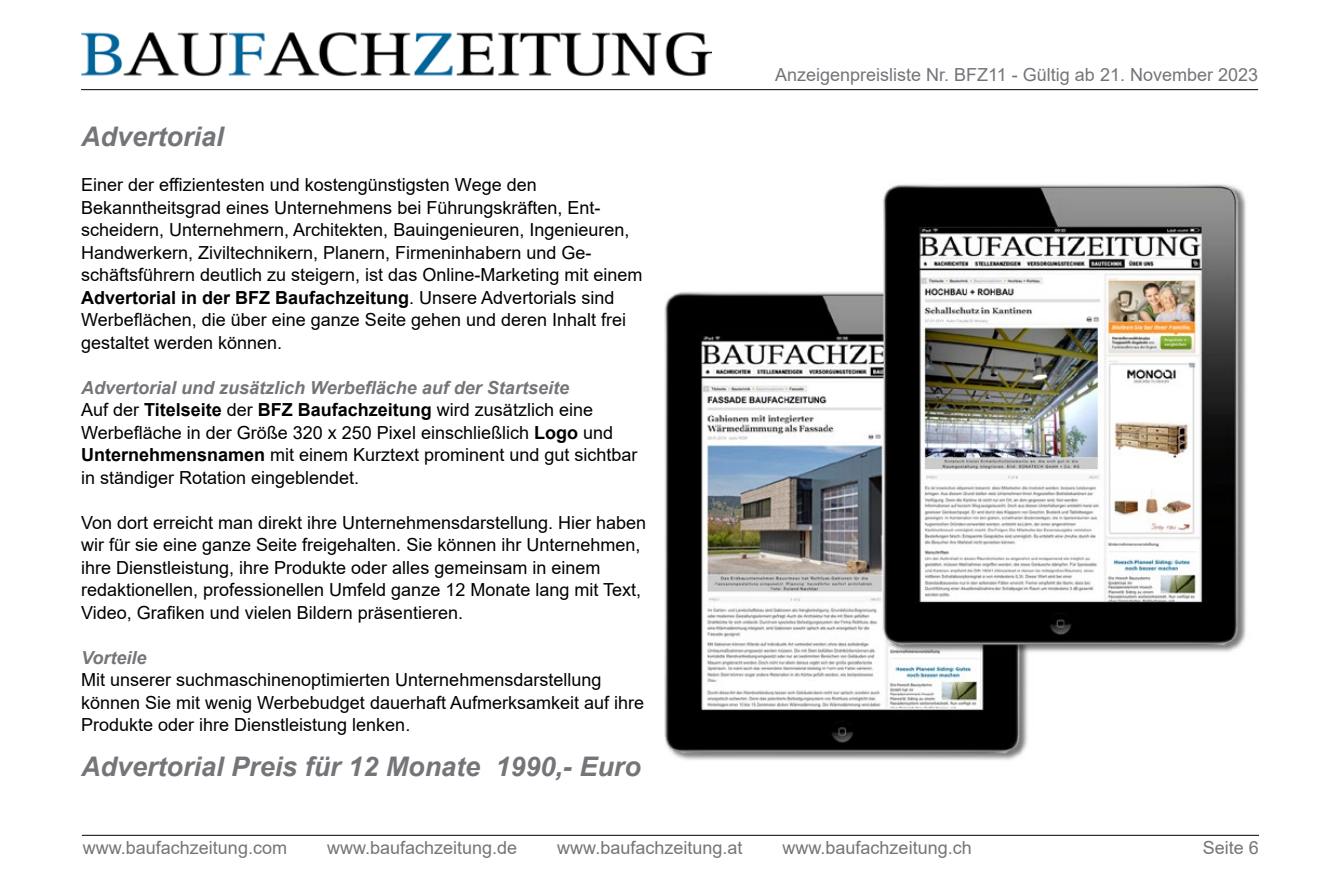
<style>
.page{position:relative;width:1340px;height:893px;background:#fff}
.page>*{position:absolute;margin:0;border:0;box-sizing:border-box;transform-origin:0 0}
.t1{font:italic 700 27px "Arial";color:#737579}
.t2{font:18px/22.5px "Arial";color:#000}
.t3{font:18px "Arial";color:#737579}
.t4{font:italic 700 18px "Arial";color:#737579}
.s1{font-weight:700}
.s2{font-weight:700;font-style:italic;color:#737579}
</style>
<div class="page">
<img style="left:81px;top:32px;width:630px;height:45px">
<hr style="left:81px;top:89px;width:1177px;height:1px;background:#000">
<hr style="left:82px;top:835px;width:1176px;height:1px;background:#000">
<img style="left:664px;top:184px;width:582px;height:576px">
<h1 class="t1" style="left:81px;top:119px;width:144px">Advertorial</h1>
<p class="t2" style="left:81px;top:174px;width:563px">Einer der effizientesten und kostengünstigsten Wege den Bekanntheitsgrad eines Unternehmens bei Führungskräften, Ent&shy;scheidern, Unternehmern, Architekten, Bauingenieuren, Ingenieuren, Handwerkern, Ziviltechnikern, Planern, Firmeninhabern und Ge&shy;schäftsführern deutlich zu steigern, ist das Online-Marketing mit einem <span class="s1">Advertorial in der BFZ Baufachzeitung</span>. Unsere Advertorials sind Werbeflächen, die über eine ganze Seite gehen und deren Inhalt frei gestaltet werden können.</p>
<p class="t2" style="left:81px;top:376px;width:558px"><span class="s2">Advertorial und zusätzlich Werbefläche auf der Startseite<br></span>Auf der <span class="s1">Titelseite</span> der <span class="s1">BFZ Baufachzeitung</span> wird zusätzlich eine Werbefläche in der Größe 320 x 250 Pixel einschließlich <span class="s1">Logo</span> und <span class="s1">Unternehmensnamen</span> mit einem Kurztext prominent und gut sichtbar in ständiger Rotation eingeblendet.</p>
<p class="t2" style="left:81px;top:511px;width:566px">Von dort erreicht man direkt ihre Unternehmensdarstellung. Hier haben wir für sie eine ganze Seite freigehalten. Sie können ihr Unternehmen, ihre Dienstleistung, ihre Produkte oder alles gemeinsam in einem redaktionellen, professionellen Umfeld ganze 12 Monate lang mit Text, Video, Grafiken und vielen Bildern präsentieren.</p>
<p class="t4" style="left:81px;top:645px;width:67px">Vorteile</p>
<p class="t2" style="left:81px;top:669px;width:564px">Mit unserer suchmaschinenoptimierten Unternehmensdarstellung können Sie mit wenig Werbebudget dauerhaft Aufmerksamkeit auf ihre<br>Produkte oder ihre Dienstleistung lenken.</p>
<h1 class="t1" style="left:81px;top:749px;width:561px">Advertorial Preis für 12 Monate 1990,- Euro</h1>
<p class="t3" style="left:775px;top:63px;width:484px">Anzeigenpreisliste Nr. BFZ11 - Gültig ab 21. November 2023</p>
<p class="t3" style="left:83px;top:835px;width:206px">www.baufachzeitung.com</p>
<p class="t3" style="left:327px;top:835px;width:192px">www.baufachzeitung.de</p>
<p class="t3" style="left:557px;top:835px;width:187px">www.baufachzeitung.at</p>
<p class="t3" style="left:782px;top:835px;width:191px">www.baufachzeitung.ch</p>
<p class="t3" style="left:1202px;top:835px;width:58px">Seite 6</p>
</div>
